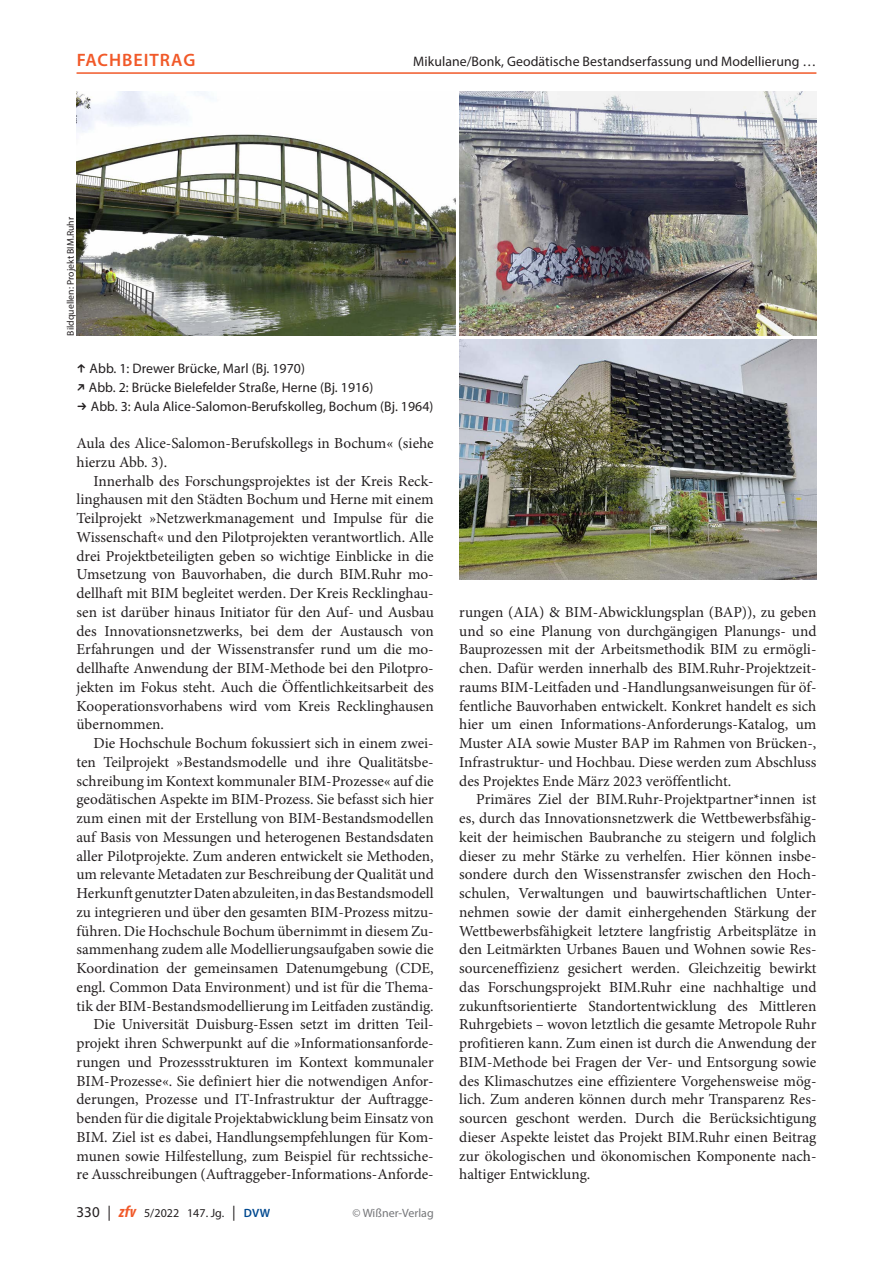
<style>
.page{position:relative;width:893px;height:1263px;background:#fff}
.page>*{position:absolute;margin:0;border:0;box-sizing:border-box;transform-origin:0 0}
.t1{font:600 18px "Myriad Pro";letter-spacing:.055em;color:#f15929}
._01_normal{font:15.3px/18.8px "Minion Pro";letter-spacing:-.005em;color:#231f20;text-align:justify}
._01_normal_oEZ{font:15.3px/18.8px "Minion Pro";color:#231f20}
._05_abb{font:13.8px "Myriad Pro";letter-spacing:.005em;color:#231f20}
.t2{font:12px "Myriad Pro";letter-spacing:.005em;color:#231f20}
.t3{font:12px "Myriad Pro";color:#757679}
._05_abb_copyright{font:9.75px "Myriad Pro";letter-spacing:.005em;color:#231f20}
.s1{font-size:15px}
.s2{font-weight:700;font-style:italic;font-stretch:condensed;font-size:16.5px;color:#f15929}
.s3{font-weight:600;color:#014990}
</style>
<div class="page">
<img style="left:77px;top:92px;width:378px;height:244px">
<img style="left:459px;top:92px;width:357px;height:244px">
<img style="left:459px;top:340px;width:357px;height:239px">
<hr style="left:77px;top:72px;width:739px;height:2px;background:#f15929">
<p class="t1" style="left:77px;top:48px;width:118px">FACHBEITRAG</p>
<p class="_05_abb" style="left:413px;top:53px;width:404px">Mikulane/Bonk, Geodätische Bestandserfassung und Modellierung …</p>
<p class="_05_abb_copyright" style="left:65px;top:336px;width:120px;rotate:-90deg">Bildquellen: Projekt BIM.Ruhr</p>
<p class="_05_abb" style="left:90px;top:360px;width:217px">Abb. 1: Drewer Brücke, Marl (Bj. 1970)</p>
<p class="_05_abb" style="left:89px;top:379px;width:286px">Abb. 2: Brücke Bielefelder Straße, Herne (Bj. 1916)</p>
<p class="_05_abb" style="left:91px;top:397px;width:344px">Abb. 3: Aula Alice-Salomon-Berufskolleg, Bochum (Bj. 1964)</p>
<p class="_01_normal_oEZ" style="left:77px;top:434px;width:359px">Aula des Alice-Salomon-Berufskollegs in Bochum« (siehe hierzu Abb. 3).</p>
<p class="_01_normal" style="left:77px;top:471px;width:359px;text-indent:17px">Innerhalb des Forschungsprojektes ist der Kreis Reck&shy;linghausen mit den Städten Bochum und Herne mit einem Teilprojekt »Netzwerkmanagement und Impulse für die Wissenschaft« und den Pilotprojekten verantwortlich. Alle drei Projektbeteiligten geben so wichtige Einblicke in die Umsetzung von Bauvorhaben, die durch BIM.Ruhr mo&shy;dellhaft mit BIM begleitet werden. Der Kreis Recklinghau&shy;sen ist darüber hinaus Initiator für den Auf- und Ausbau des Innovationsnetzwerks, bei dem der Austausch von Erfahrungen und der Wissenstransfer rund um die mo&shy;dellhafte Anwendung der BIM-Methode bei den Pilotpro&shy;jekten im Fokus steht. Auch die Öffentlichkeitsarbeit des Kooperationsvorhabens wird vom Kreis Recklinghausen übernommen.</p>
<p class="_01_normal" style="left:77px;top:734px;width:359px;text-indent:17px">Die Hochschule Bochum fokussiert sich in einem zwei&shy;ten Teilprojekt »Bestandsmodelle und ihre Qualitätsbe&shy;schreibung im Kontext kommunaler BIM-Prozesse« auf die geodätischen Aspekte im BIM-Prozess. Sie befasst sich hier zum einen mit der Erstellung von BIM-Bestandsmodellen auf Basis von Messungen und heterogenen Bestandsdaten aller Pilotprojekte. Zum anderen entwickelt sie Methoden, um relevante Metadaten zur Beschreibung der Qualität und Herkunft genutzter Daten abzuleiten, in das Bestandsmodell zu integrieren und über den gesamten BIM-Prozess mitzu&shy;führen. Die Hochschule Bochum übernimmt in diesem Zu&shy;sammenhang zudem alle Modellierungsaufgaben sowie die Koordination der gemeinsamen Datenumgebung (CDE, engl. Common Data Environment) und ist für die Thema&shy;tik der BIM-Bestandsmodellierung im Leitfaden zuständig.</p>
<p class="_01_normal" style="left:77px;top:1015px;width:359px;text-indent:17px">Die Universität Duisburg-Essen setzt im dritten Teil&shy;projekt ihren Schwerpunkt auf die »Informationsanforde&shy;rungen und Prozessstrukturen im Kontext kommunaler BIM-Prozesse«. Sie definiert hier die notwendigen Anfor&shy;derungen, Prozesse und IT‑Infrastruktur der Auftragge&shy;benden für die digitale Projektabwicklung beim Einsatz von BIM. Ziel ist es dabei, Handlungsempfehlungen für Kom&shy;munen sowie Hilfestellung, zum Beispiel für rechtssiche&shy;re Ausschreibungen (Auftraggeber-Informations-Anforde-</p>
<p class="t2" style="left:77px;top:1205px;width:195px"><span class="s1">330 |</span> <span class="s2">zfv</span> 5/2022 147. Jg. <span class="s1">|</span> <span class="s3">DVW</span></p>
<p class="t3" style="left:352px;top:1205px;width:83px">© Wißner-Verlag</p>
<p class="_01_normal" style="left:459px;top:603px;width:359px">rungen (AIA) &amp; BIM-Abwicklungsplan (BAP)), zu geben und so eine Planung von durchgängigen Planungs- und Bauprozessen mit der Arbeitsmethodik BIM zu ermögli&shy;chen. Dafür werden innerhalb des BIM.Ruhr-Projektzeit&shy;raums BIM-Leitfaden und -Handlungsanweisungen für öf&shy;fentliche Bauvorhaben entwickelt. Konkret handelt es sich hier um einen Informations-Anforderungs-Katalog, um Muster AIA sowie Muster BAP im Rahmen von Brücken-, Infrastruktur- und Hochbau. Diese werden zum Abschluss des Projektes Ende März 2023 veröffentlicht.</p>
<p class="_01_normal" style="left:459px;top:790px;width:359px;text-indent:17px">Primäres Ziel der BIM.Ruhr-Projektpartner*innen ist es, durch das Innovationsnetzwerk die Wettbewerbsfähig&shy;keit der heimischen Baubranche zu steigern und folglich dieser zu mehr Stärke zu verhelfen. Hier können insbe&shy;sondere durch den Wissenstransfer zwischen den Hoch&shy;schulen, Verwaltungen und bauwirtschaftlichen Unter&shy;nehmen sowie der damit einhergehenden Stärkung der Wettbewerbsfähigkeit letztere langfristig Arbeitsplätze in den Leitmärkten Urbanes Bauen und Wohnen sowie Res&shy;sourceneffizienz gesichert werden. Gleichzeitig bewirkt das Forschungsprojekt BIM.Ruhr eine nachhaltige und zukunftsorientierte Standortentwicklung des Mittleren Ruhrgebiets – wovon letztlich die gesamte Metropole Ruhr profitieren kann. Zum einen ist durch die Anwendung der BIM-Methode bei Fragen der Ver- und Entsorgung sowie des Klimaschutzes eine effizientere Vorgehensweise mög&shy;lich. Zum anderen können durch mehr Transparenz Res&shy;sourcen geschont werden. Durch die Berücksichtigung dieser Aspekte leistet das Projekt BIM.Ruhr einen Beitrag zur ökologischen und ökonomischen Komponente nach&shy;haltiger Entwicklung.</p>
</div>
